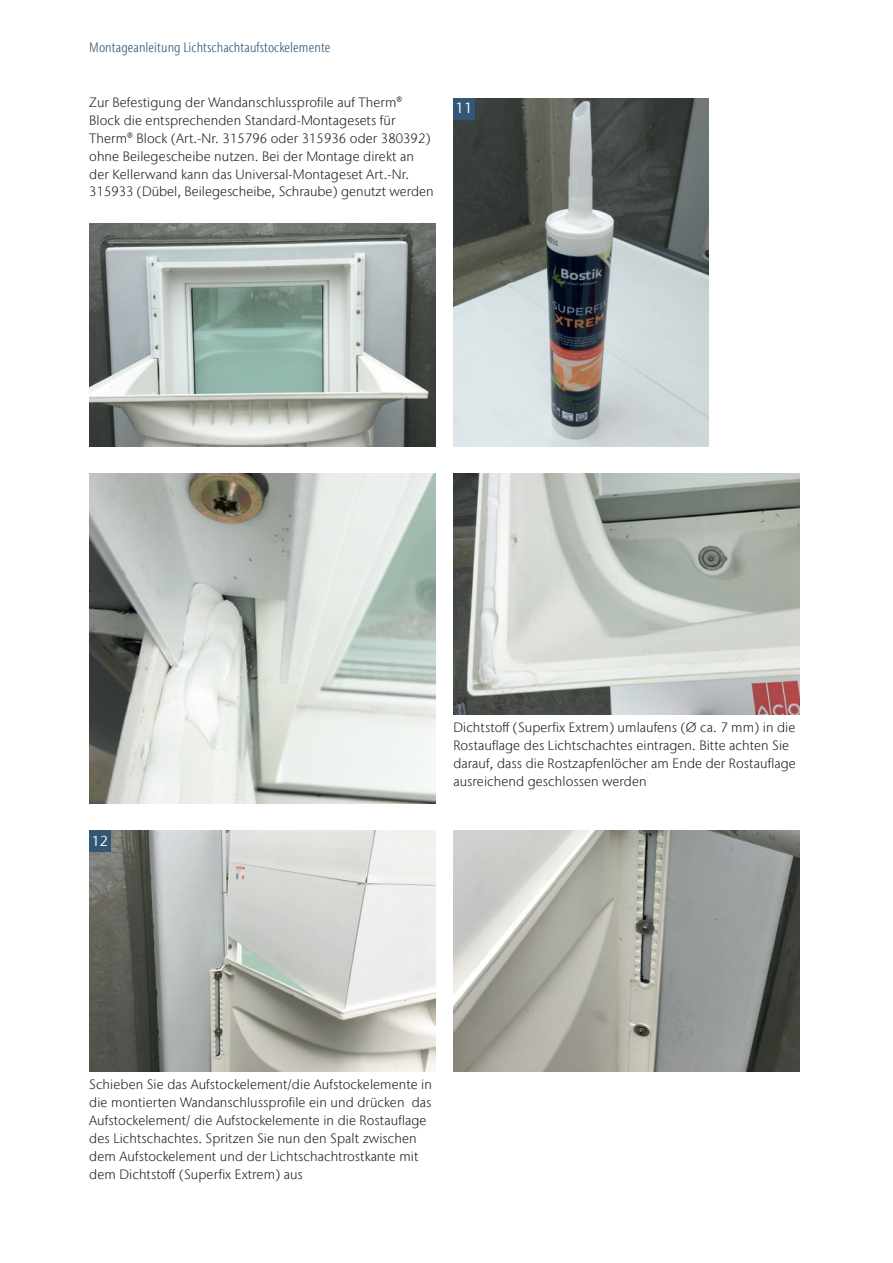
<style>
.page{position:relative;width:893px;height:1263px;background:#fff}
.page>*{position:absolute;margin:0;border:0;box-sizing:border-box;transform-origin:0 0}
.t1{font:15px "Stone Sans IIITC Com";color:#fff}
.t2{font:14.4px "Stone Sans IIITC Com";color:#fff}
.Body_copy{font:300 13.5px/17.9px "Stone Sans IIITC Com";letter-spacing:.005em;color:#231f20}
.t3{font:300 condensed 13.5px "Stone Sans IIITC Com";letter-spacing:.005em;color:#335875}
</style>
<div class="page">
<img style="left:89px;top:223px;width:346px;height:223px">
<img style="left:453px;top:473px;width:347px;height:241px">
<img style="left:453px;top:98px;width:255px;height:348px">
<img style="left:89px;top:473px;width:346px;height:331px">
<img style="left:89px;top:830px;width:346px;height:241px">
<img style="left:453px;top:830px;width:346px;height:241px">
<div style="left:453px;top:98px;width:22px;height:21px;background:#335875"></div>
<div style="left:89px;top:830px;width:22px;height:22px;background:#335875"></div>
<p class="t3" style="left:89px;top:39px;width:243px">Montageanleitung Lichtschachtaufstockelemente</p>
<p class="Body_copy" style="left:89px;top:93px;width:346px">Zur Befestigung der Wandanschlussprofile auf Therm® Block die entsprechenden Standard-Montagesets für Therm® Block (Art.-Nr. 315796 oder 315936 oder 380392) ohne Beilegescheibe nutzen. Bei der Montage direkt an der Kellerwand kann das Universal-Montageset Art.-Nr.<br>315933 (Dübel, Beilegescheibe, Schraube) genutzt werden</p>
<p class="t1" style="left:456px;top:99px;width:18px">11</p>
<p class="t2" style="left:92px;top:831px;width:18px">12</p>
<p class="Body_copy" style="left:453px;top:718px;width:344px">Dichtstoff (Superfix Extrem) umlaufens (Ø ca. 7 mm) in die Rostauflage des Lichtschachtes eintragen. Bitte achten Sie darauf, dass die Rostzapfenlöcher am Ende der Rostauflage ausreichend geschlossen werden</p>
<p class="Body_copy" style="left:89px;top:1076px;width:344px">Schieben Sie das Aufstockelement/die Aufstockelemente in die montierten Wandanschlussprofile ein und drücken das Aufstockelement/ die Aufstockelemente in die Rostauflage des Lichtschachtes. Spritzen Sie nun den Spalt zwischen dem Aufstockelement und der Lichtschachtrostkante mit dem Dichtstoff (Superfix Extrem) aus</p>
</div>
